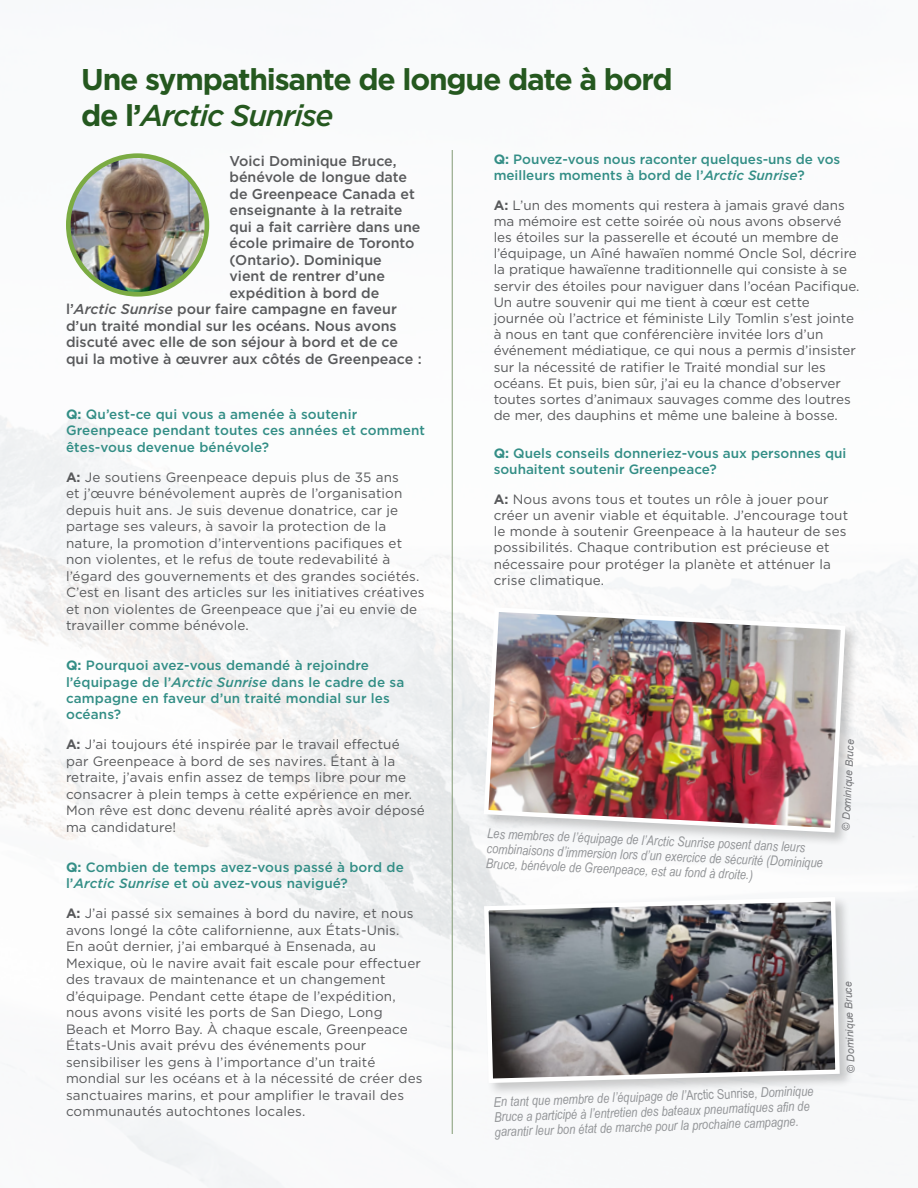
<style>
.page{position:relative;width:918px;height:1188px;background:#fff}
.page>*{position:absolute;margin:0;border:0;box-sizing:border-box;transform-origin:0 0}
.t1{font:700 30px/36px "Gotham";letter-spacing:-.04em;color:#25581f}
.t2{font:500 14.25px "Gotham";color:#58595b}
.t3{font:13.5px/16.5px "Gotham";letter-spacing:.01em;color:#58595b}
.t4{font:500 13.5px/16.5px "Gotham";color:#338e86}
.t5{font:italic 13.5px/15.1px "Arial Narrow";color:#939598}
.t6{font:italic 10.5px "Arial";color:#77787b}
.s1{font-weight:500;font-style:italic}
.s2{font-style:italic}
.s3{font-weight:700}
.s4{font-style:normal}
</style>
<div class="page">
<img style="left:0;top:150px;width:918px;height:1038px">
<div style="left:482px;top:606px;width:378px;height:241px;background:#000;opacity:.2"></div>
<img style="left:482px;top:605px;width:366px;height:230px">
<div style="left:482px;top:896px;width:372px;height:201px;background:#000;opacity:.2"></div>
<svg style="left:482px;top:895px;width:360px;height:190px;background:#7a7b7d"></svg>
<hr style="left:452px;top:150px;width:1px;height:984px;background:#829a74">
<img style="left:68px;top:156px;width:139px;height:138px;border-radius:69px">
<div style="left:66px;top:153px;width:143px;height:144px;border:5px solid #7bab43;border-radius:50%"></div>
<h1 class="t1" style="left:81px;top:61px;width:593px">Une sympathisante de longue date à bord de l’<span class="s1">Arctic Sunrise</span></h1>
<p class="t2" style="left:229px;top:152px;width:169px">Voici Dominique Bruce,</p>
<p class="t2" style="left:229px;top:168px;width:179px">bénévole de longue date</p>
<p class="t2" style="left:229px;top:185px;width:187px">de Greenpeace Canada et</p>
<p class="t2" style="left:229px;top:201px;width:175px">enseignante à la retraite</p>
<p class="t2" style="left:229px;top:218px;width:193px">qui a fait carrière dans une</p>
<p class="t2" style="left:229px;top:234px;width:187px">école primaire de Toronto</p>
<p class="t2" style="left:229px;top:251px;width:154px">(Ontario). Dominique</p>
<p class="t2" style="left:229px;top:267px;width:157px">vient de rentrer d’une</p>
<p class="t2" style="left:229px;top:284px;width:151px">expédition à bord de</p>
<p class="t2" style="left:66px;top:300px;width:332px">l’<span class="s2">Arctic Sunrise</span> pour faire campagne en faveur</p>
<p class="t2" style="left:66px;top:317px;width:332px">d’un traité mondial sur les océans. Nous avons</p>
<p class="t2" style="left:66px;top:333px;width:334px">discuté avec elle de son séjour à bord et de ce</p>
<p class="t2" style="left:66px;top:350px;width:357px">qui la motive à œuvrer aux côtés de Greenpeace :</p>
<p class="t4" style="left:66px;top:406px;width:361px"><span class="s3">Q:</span> Qu’est-ce qui vous a amenée à soutenir<br>Greenpeace pendant toutes ces années et comment êtes-vous devenue bénévole?</p>
<p class="t3" style="left:66px;top:468px;width:360px"><span class="s3">A:</span> Je soutiens Greenpeace depuis plus de 35 ans<br>et j’œuvre bénévolement auprès de l’organisation depuis huit ans. Je suis devenue donatrice, car je partage ses valeurs, à savoir la protection de la nature, la promotion d’interventions pacifiques et non violentes, et le refus de toute redevabilité à l’égard des gouvernements et des grandes sociétés.<br>C’est en lisant des articles sur les initiatives créatives et non violentes de Greenpeace que j’ai eu envie de travailler comme bénévole.</p>
<p class="t4" style="left:66px;top:657px;width:340px"><span class="s3">Q:</span> Pourquoi avez-vous demandé à rejoindre l’équipage de l’<span class="s2">Arctic Sunrise</span> dans le cadre de sa campagne en faveur d’un traité mondial sur les océans?</p>
<p class="t3" style="left:66px;top:736px;width:360px"><span class="s3">A:</span> J’ai toujours été inspirée par le travail effectué par Greenpeace à bord de ses navires. Étant à la retraite, j’avais enfin assez de temps libre pour me consacrer à plein temps à cette expérience en mer.<br>Mon rêve est donc devenu réalité après avoir déposé ma candidature!</p>
<p class="t4" style="left:66px;top:859px;width:339px"><span class="s3">Q:</span> Combien de temps avez-vous passé à bord de l’<span class="s2">Arctic Sunrise</span> et où avez-vous navigué?</p>
<p class="t3" style="left:66px;top:905px;width:358px"><span class="s3">A:</span> J’ai passé six semaines à bord du navire, et nous avons longé la côte californienne, aux États-Unis.<br>En août dernier, j’ai embarqué à Ensenada, au Mexique, où le navire avait fait escale pour effectuer des travaux de maintenance et un changement d’équipage. Pendant cette étape de l’expédition, nous avons visité les ports de San Diego, Long Beach et Morro Bay. À chaque escale, Greenpeace États-Unis avait prévu des événements pour sensibiliser les gens à l’importance d’un traité mondial sur les océans et à la nécessité de créer des sanctuaires marins, et pour amplifier le travail des communautés autochtones locales.</p>
<p class="t4" style="left:494px;top:151px;width:348px"><span class="s3">Q:</span> Pouvez-vous nous raconter quelques-uns de vos meilleurs moments à bord de l’<span class="s2">Arctic Sunrise</span>?</p>
<p class="t3" style="left:494px;top:196px;width:367px"><span class="s3">A:</span> L’un des moments qui restera à jamais gravé dans ma mémoire est cette soirée où nous avons observé les étoiles sur la passerelle et écouté un membre de l’équipage, un Aîné hawaïen nommé Oncle Sol, décrire la pratique hawaïenne traditionnelle qui consiste à se servir des étoiles pour naviguer dans l’océan Pacifique.<br>Un autre souvenir qui me tient à cœur est cette journée où l’actrice et féministe Lily Tomlin s’est jointe à nous en tant que conférencière invitée lors d’un événement médiatique, ce qui nous a permis d’insister sur la nécessité de ratifier le Traité mondial sur les océans. Et puis, bien sûr, j’ai eu la chance d’observer toutes sortes d’animaux sauvages comme des loutres de mer, des dauphins et même une baleine à bosse.</p>
<p class="t4" style="left:494px;top:445px;width:354px"><span class="s3">Q:</span> Quels conseils donneriez-vous aux personnes qui souhaitent soutenir Greenpeace?</p>
<p class="t3" style="left:494px;top:491px;width:356px"><span class="s3">A:</span> Nous avons tous et toutes un rôle à jouer pour créer un avenir viable et équitable. J’encourage tout le monde à soutenir Greenpeace à la hauteur de ses possibilités. Chaque contribution est précieuse et nécessaire pour protéger la planète et atténuer la crise climatique.</p>
<p class="t5" style="left:488px;top:824px;width:338px;rotate:3deg">Les membres de l’équipage de l’Arctic Sunrise posent dans leurs combinaisons d’immersion lors d’un exercice de sécurité (Dominique<br>Bruce, bénévole de Greenpeace, est au fond à droite.)</p>
<p class="t6" style="left:839px;top:830px;width:93px;rotate:-87deg">© Dominique Bruce</p>
<p class="t5" style="left:493px;top:1094px;width:322px;rotate:-2deg">En tant que membre de l’équipage de l’<span class="s4">Arctic Sunrise</span>, Dominique<br>Bruce a participé à l’entretien des bateaux pneumatiques afi n de garantir leur bon état de marche pour la prochaine campagne.</p>
<p class="t6" style="left:844px;top:1073px;width:93px;rotate:-92deg">© Dominique Bruce</p>
</div>
